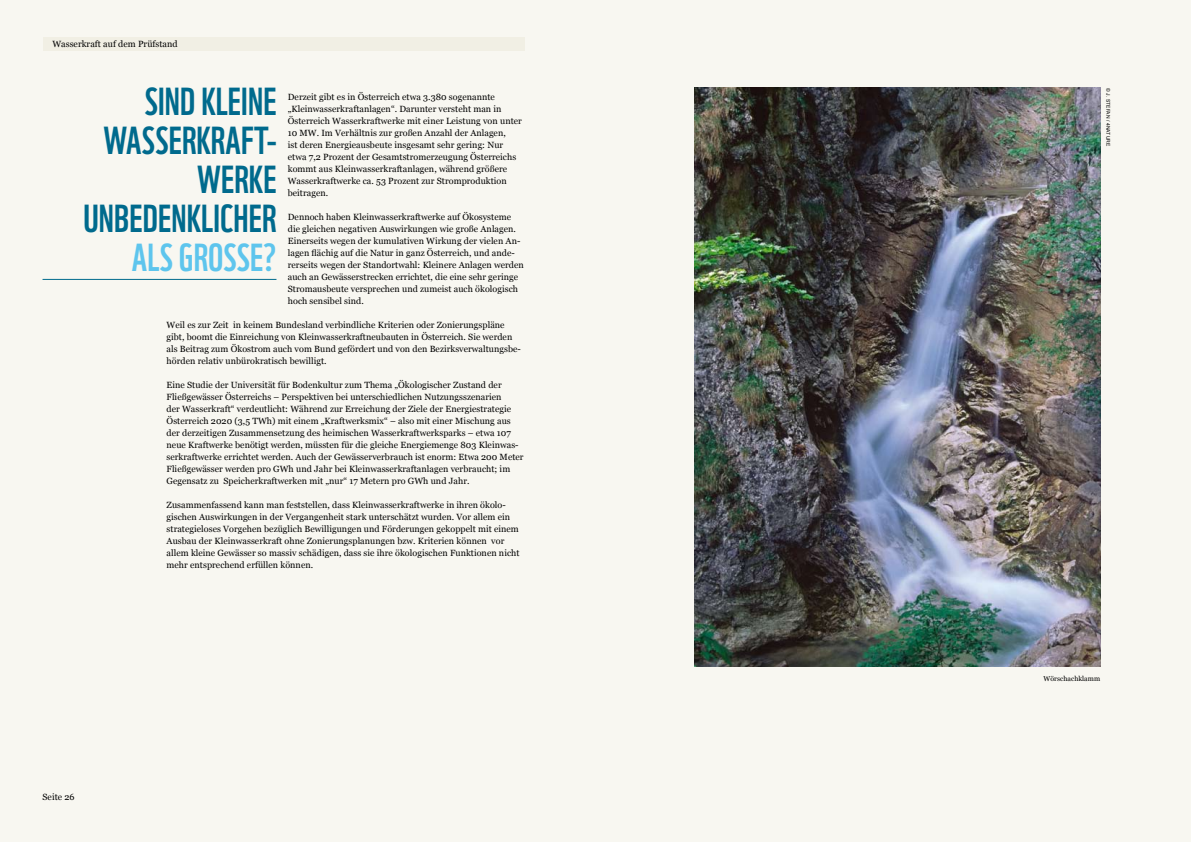
<style>
.page{position:relative;width:1191px;height:842px;background:#fff}
.page>*{position:absolute;margin:0;border:0;box-sizing:border-box;transform-origin:0 0}
.t1{font:38px/39px "WWF";letter-spacing:.005em;color:#006a8d;text-align:right}
.t2{font:38px "WWF";letter-spacing:.005em;color:#5ec5ed}
.t3{font:9px/12px "Georgia";letter-spacing:.005em;color:#000}
.t4{font:7px "Georgia";letter-spacing:.005em;color:#000}
.t5{font:5px "Arial";letter-spacing:.015em;color:#000}
</style>
<div class="page">
<div style="left:0;top:0;width:595px;height:842px;background:#f8f7f1"></div>
<div style="left:43px;top:37px;width:481px;height:14px;background:#f1efe4"></div>
<div style="left:595px;top:0;width:596px;height:842px;background:#f8f7f1"></div>
<hr style="left:43px;top:279px;width:233px;height:1px;background:#006a8d">
<img style="left:694px;top:88px;width:406px;height:578px">
<p class="t3" style="left:52px;top:38px;width:127px">Wasserkraft auf dem Prüfstand</p>
<h1 class="t1" style="left:83px;top:78px;width:195px">SIND KLEINE<br>WASSERKRAFT-<br>WERKE<br>UNBEDENKLICHER</h1>
<h1 class="t2" style="left:132px;top:228px;width:146px">ALS GROSSE?</h1>
<p class="t3" style="left:288px;top:91px;width:236px">Derzeit gibt es in Österreich etwa 3.380 sogenannte „Kleinwasserkraftanlagen“. Darunter versteht man in Österreich Wasserkraftwerke mit einer Leistung von unter 10 MW. Im Verhältnis zur großen Anzahl der Anlagen,<br>ist deren Energieausbeute insgesamt sehr gering: Nur etwa 7,2 Prozent der Gesamtstromerzeugung Österreichs kommt aus Kleinwasserkraftanlagen, während größere Wasserkraftwerke ca. 53 Prozent zur Stromproduktion beitragen.</p>
<p class="t3" style="left:288px;top:211px;width:237px">Dennoch haben Kleinwasserkraftwerke auf Ökosysteme die gleichen negativen Auswirkungen wie große Anlagen.<br>Einerseits wegen der kumulativen Wirkung der vielen An&shy;lagen flächig auf die Natur in ganz Österreich, und ande&shy;rerseits wegen der Standortwahl: Kleinere Anlagen werden auch an Gewässerstrecken errichtet, die eine sehr geringe Stromausbeute versprechen und zumeist auch ökologisch hoch sensibel sind.</p>
<p class="t3" style="left:167px;top:319px;width:356px">Weil es zur Zeit in keinem Bundesland verbindliche Kriterien oder Zonierungspläne gibt, boomt die Einreichung von Kleinwasserkraftneubauten in Österreich. Sie werden als Beitrag zum Ökostrom auch vom Bund gefördert und von den Bezirksverwaltungsbe&shy;hörden relativ unbürokratisch bewilligt.</p>
<p class="t3" style="left:167px;top:379px;width:358px">Eine Studie der Universität für Bodenkultur zum Thema „Ökologischer Zustand der Fließgewässer Österreichs – Perspektiven bei unterschiedlichen Nutzungsszenarien<br>der Wasserkraft“ verdeutlicht: Während zur Erreichung der Ziele der Energiestrategie Österreich 2020 (3,5 TWh) mit einem „Kraftwerksmix“ – also mit einer Mischung aus der derzeitigen Zusammensetzung des heimischen Wasserkraftwerksparks – etwa 107 neue Kraftwerke benötigt werden, müssten für die gleiche Energiemenge 803 Kleinwas&shy;serkraftwerke errichtet werden. Auch der Gewässerverbrauch ist enorm: Etwa 200 Meter Fließgewässer werden pro GWh und Jahr bei Kleinwasserkraftanlagen verbraucht; im Gegensatz zu Speicherkraftwerken mit „nur“ 17 Metern pro GWh und Jahr.</p>
<p class="t3" style="left:167px;top:499px;width:354px">Zusammenfassend kann man feststellen, dass Kleinwasserkraftwerke in ihren ökolo&shy;gischen Auswirkungen in der Vergangenheit stark unterschätzt wurden. Vor allem ein strategieloses Vorgehen bezüglich Bewilligungen und Förderungen gekoppelt mit einem Ausbau der Kleinwasserkraft ohne Zonierungsplanungen bzw. Kriterien können vor allem kleine Gewässer so massiv schädigen, dass sie ihre ökologischen Funktionen nicht mehr entsprechend erfüllen können.</p>
<p class="t3" style="left:43px;top:791px;width:34px">Seite 26</p>
<p class="t5" style="left:1111px;top:88px;width:60px;rotate:90deg">© J. Stefan / 4nature</p>
<p class="t4" style="left:1043px;top:674px;width:58px">Wörschachklamm</p>
</div>
